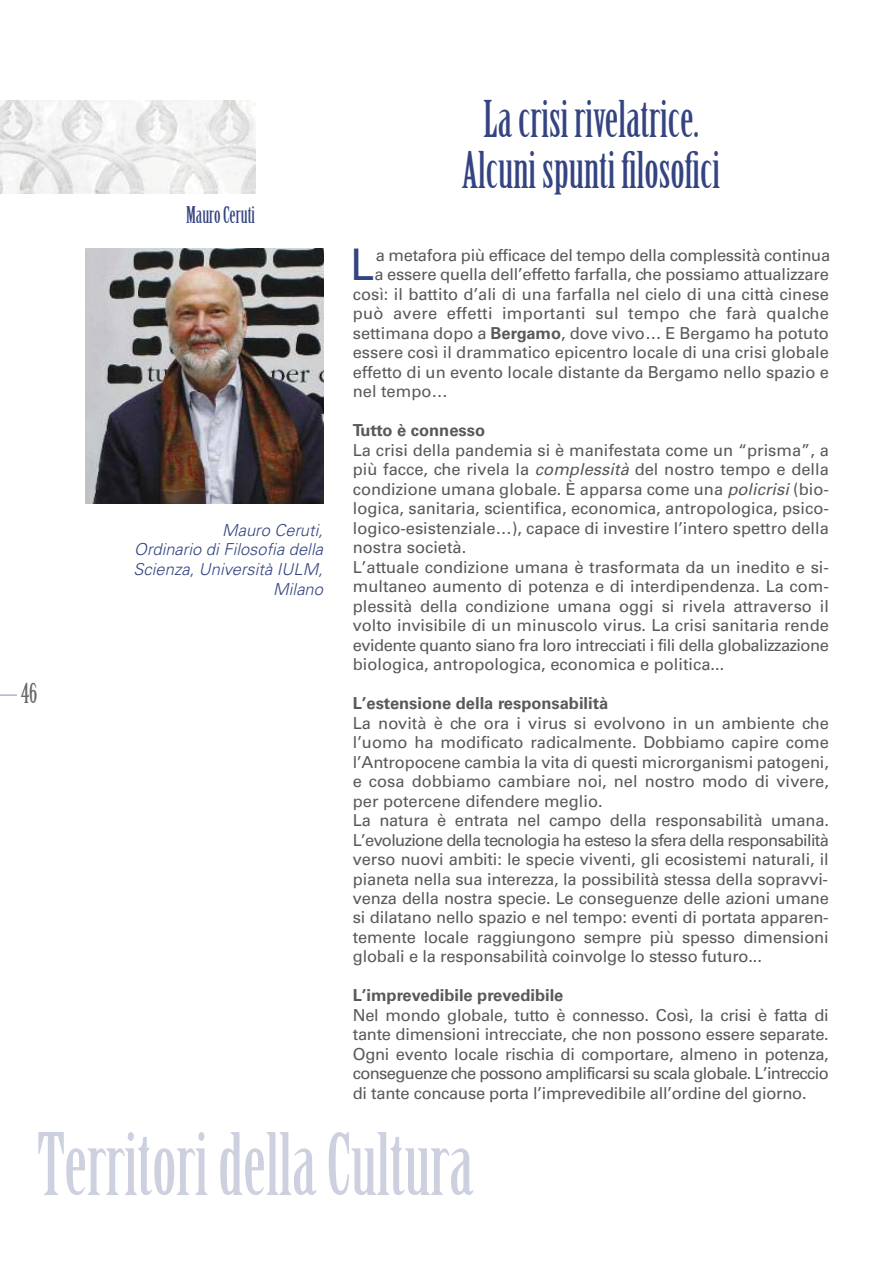
<style>
.page{position:relative;width:893px;height:1263px;background:#fff}
.page>*{position:absolute;margin:0;border:0;box-sizing:border-box;transform-origin:0 0}
.t1{font:84px "Birch Std";color:#cdd0df}
.t2{font:49.5px/51px "Birch Std";color:#354481;text-align:center}
.t3{font:43.5px "Univers";color:#354481}
.t4{font:27px "Birch Std";color:#686767}
.t5{font:22.5px "Birch Std";color:#354481}
.t6{font:16.5px/19.5px "Univers";color:#57595b}
.t7{font:700 16.5px "Univers";color:#57595b}
.t8{font:italic 300 16.5px/19.8px "Univers";letter-spacing:.005em;color:#354481;text-align:right}
.t9{font:16.5px "Univers";letter-spacing:.02em;color:#57595b}
.s1{font-weight:700}
.s2{font-style:italic}
</style>
<div class="page">
<svg style="left:0;top:694px;width:17px;height:2px"></svg>
<img style="left:0;top:100px;width:255px;height:94px">
<img style="left:85px;top:249px;width:238px;height:255px">
<h3 class="t4" style="left:21px;top:678px;width:18px">46</h3>
<h3 class="t5" style="left:186px;top:202px;width:70px">Mauro Ceruti</h3>
<p class="t8" style="left:134px;top:521px;width:191px">Mauro Ceruti,<br>Ordinario di Filosofia della<br>Scienza, Università IULM,<br>Milano</p>
<h2 class="t2" style="left:462px;top:95px;width:260px">La crisi rivelatrice.<br>Alcuni spunti filosofici</h2>
<h3 class="t3" style="left:350px;top:249px;width:26px">L</h3>
<p class="t6" style="left:376px;top:247px;width:456px">a metafora più efficace del tempo della complessità continua</p>
<p class="t6" style="left:374px;top:266px;width:456px">a essere quella dell’effetto farfalla, che possiamo attualizzare</p>
<p class="t6" style="left:353px;top:286px;width:478px">così: il battito d’ali di una farfalla nel cielo di una città cinese</p>
<p class="t9" style="left:353px;top:307px;width:478px">può avere effetti importanti sul tempo che farà qualche</p>
<p class="t6" style="left:353px;top:325px;width:478px">settimana dopo a <span class="s1">Bergamo</span>, dove vivo… E Bergamo ha potuto</p>
<p class="t6" style="left:353px;top:344px;width:478px">essere così il drammatico epicentro locale di una crisi globale</p>
<p class="t6" style="left:353px;top:364px;width:478px">effetto di un evento locale distante da Bergamo nello spazio e</p>
<p class="t6" style="left:353px;top:383px;width:97px">nel tempo…</p>
<p class="t7" style="left:353px;top:424px;width:134px">Tutto è connesso</p>
<p class="t6" style="left:353px;top:442px;width:478px">La crisi della pandemia si è manifestata come un “prisma”, a più facce, che rivela la <span class="s2">complessità</span> del nostro tempo e della condizione umana globale. È apparsa come una <span class="s2">policrisi</span> (bio&shy;logica, sanitaria, scientifica, economica, antropologica, psico&shy;logico-esistenziale…), capace di investire l’intero spettro della nostra società.<br>L’attuale condizione umana è trasformata da un inedito e si&shy;multaneo aumento di potenza e di interdipendenza. La com&shy;plessità della condizione umana oggi si rivela attraverso il volto invisibile di un minuscolo virus. La crisi sanitaria rende evidente quanto siano fra loro intrecciati i fili della globalizzazione biologica, antropologica, economica e politica...</p>
<p class="t7" style="left:353px;top:697px;width:257px">L’estensione della responsabilità</p>
<p class="t6" style="left:353px;top:714px;width:478px">La novità è che ora i virus si evolvono in un ambiente che l’uomo ha modificato radicalmente. Dobbiamo capire come l’Antropocene cambia la vita di questi microrganismi patogeni, e cosa dobbiamo cambiare noi, nel nostro modo di vivere, per potercene difendere meglio.<br>La natura è entrata nel campo della responsabilità umana.<br>L’evoluzione della tecnologia ha esteso la sfera della responsabilità verso nuovi ambiti: le specie viventi, gli ecosistemi naturali, il pianeta nella sua interezza, la possibilità stessa della sopravvi&shy;venza della nostra specie. Le conseguenze delle azioni umane si dilatano nello spazio e nel tempo: eventi di portata apparen&shy;temente locale raggiungono sempre più spesso dimensioni globali e la responsabilità coinvolge lo stesso futuro...</p>
<p class="t7" style="left:353px;top:990px;width:212px">L’imprevedibile prevedibile</p>
<p class="t6" style="left:353px;top:1007px;width:478px;text-align:justify">Nel mondo globale, tutto è connesso. Così, la crisi è fatta di tante dimensioni intrecciate, che non possono essere separate.<br>Ogni evento locale rischia di comportare, almeno in potenza, conseguenze che possono amplificarsi su scala globale. L’intreccio di tante concause porta l’imprevedibile all’ordine del giorno.</p>
<h1 class="t1" style="left:37px;top:1117px;width:438px">Territori della Cultura</h1>
</div>
